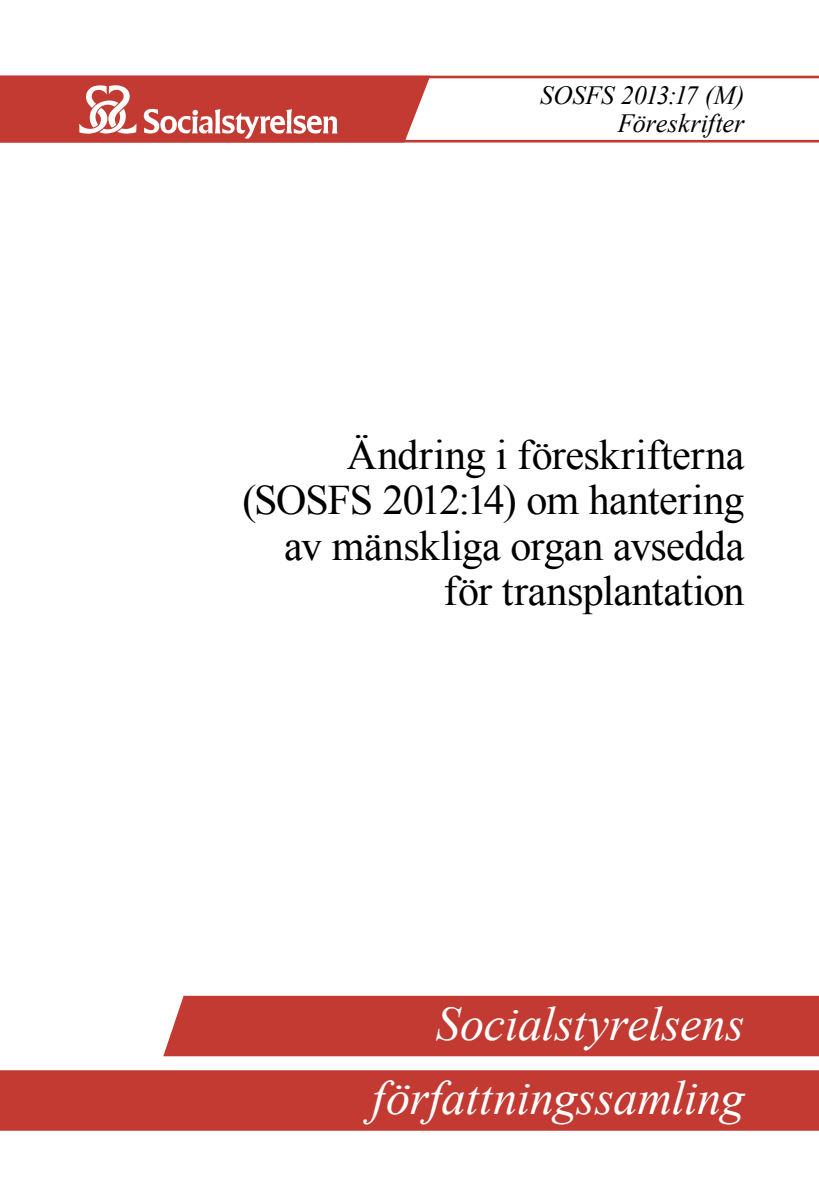
<style>
.page{position:relative;width:819px;height:1201px;background:#fff}
.page>*{position:absolute;margin:0;border:0;box-sizing:border-box;transform-origin:0 0}
.t1{font:italic 48.12px "Times New Roman";letter-spacing:-.005em;color:#fff}
.t2{font:42px/45.5px "Times New Roman";letter-spacing:-.015em;color:#000;text-align:right}
.t3{font:italic 26.25px/28px "Times New Roman";letter-spacing:-.005em;color:#000;text-align:right}
</style>
<div class="page">
<hr style="left:0;top:76px;width:819px;height:2px;background:#c33a32">
<hr style="left:0;top:140px;width:819px;height:2px;background:#c33a32">
<div style="left:163px;top:995px;width:656px;height:62px;background:#c33a32"></div>
<div style="left:0;top:1070px;width:819px;height:60px;background:#c33a32"></div>
<svg style="left:0;top:75px;width:432px;height:68px"></svg>
<p class="t3" style="left:540px;top:81px;width:206px">SOSFS 2013:17 (M)<br>Föreskrifter</p>
<p class="t2" style="left:242px;top:431px;width:503px">Ändring i föreskrifterna (SOSFS 2012:14) om hantering av mänskliga organ avsedda för transplantation</p>
<p class="t1" style="left:436px;top:990px;width:310px">Socialstyrelsens</p>
<p class="t1" style="left:372px;top:1065px;width:374px">författningssamling</p>
</div>
